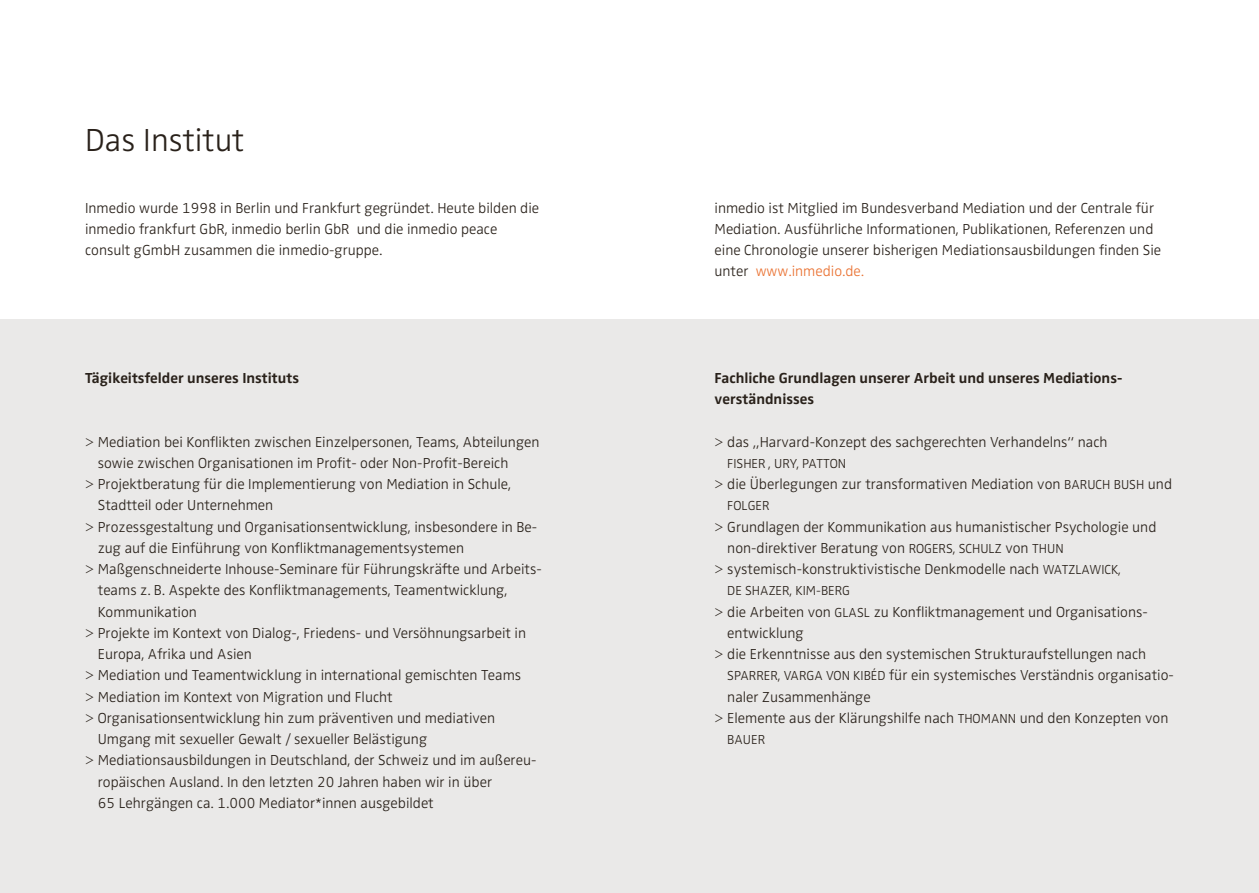
<style>
.page{position:relative;width:1259px;height:893px;background:#fff}
.page>*{position:absolute;margin:0;border:0;box-sizing:border-box;transform-origin:0 0}
.t1{font:33px "Zwo w 2";color:#29211a}
.t2{font:15px/21.3px "Zwo w 2";color:#29211a}
.t3{font:15px/21.3px "Zwo w 6";color:#29211a}
.t4{font:13.5px "Zwo w 2";color:#29211a}
.s1{font-family:"Zwo w 1"}
.s2{color:#ea7232}
.s3{font-size:13.5px}
</style>
<div class="page">
<div style="left:0;top:319px;width:1259px;height:574px;background:#eae9e8"></div>
<h1 class="t1" style="left:85px;top:128px;width:161px">Das Institut</h1>
<p class="t2" style="left:85px;top:198px;width:456px">Inmedio wurde 1998 in Berlin und Frankfurt gegründet. Heute bilden die inmedio frankfurt GbR, inmedio berlin GbR und die inmedio peace consult gGmbH zusammen die inmedio-gruppe.</p>
<p class="t3" style="left:85px;top:368px;width:216px">Tägikeitsfelder unseres Instituts</p>
<p class="t2" style="left:85px;top:432px;width:456px"><span class="s1">&gt;</span> Mediation bei Konflikten zwischen Einzelpersonen, Teams, Abteilungen</p>
<p class="t2" style="left:98px;top:453px;width:412px">sowie zwischen Organisationen im Profit- oder Non-Profit-Bereich</p>
<p class="t2" style="left:85px;top:475px;width:427px"><span class="s1">&gt;</span> Projektberatung für die Implementierung von Mediation in Schule,</p>
<p class="t2" style="left:98px;top:496px;width:177px">Stadtteil oder Unternehmen</p>
<p class="t2" style="left:85px;top:517px;width:454px"><span class="s1">&gt;</span> Prozessgestaltung und Organisationsentwicklung, insbesondere in Be-</p>
<p class="t2" style="left:98px;top:538px;width:368px">zug auf die Einführung von Konfliktmanagementsystemen</p>
<p class="t2" style="left:85px;top:560px;width:458px"><span class="s1">&gt;</span> Maßgenschneiderte Inhouse-Seminare für Führungskräfte und Arbeits-</p>
<p class="t2" style="left:98px;top:581px;width:411px">teams z. B. Aspekte des Konfliktmanagements, Teamentwicklung,</p>
<p class="t2" style="left:98px;top:602px;width:101px">Kommunikation</p>
<p class="t2" style="left:85px;top:623px;width:442px"><span class="s1">&gt;</span> Projekte im Kontext von Dialog-, Friedens- und Versöhnungsarbeit in</p>
<p class="t2" style="left:98px;top:645px;width:156px">Europa, Afrika und Asien</p>
<p class="t2" style="left:85px;top:666px;width:438px"><span class="s1">&gt;</span> Mediation und Teamentwicklung in international gemischten Teams</p>
<p class="t2" style="left:85px;top:687px;width:309px"><span class="s1">&gt;</span> Mediation im Kontext von Migration und Flucht</p>
<p class="t2" style="left:85px;top:708px;width:412px"><span class="s1">&gt;</span> Organisationsentwicklung hin zum präventiven und mediativen</p>
<p class="t2" style="left:98px;top:730px;width:331px">Umgang mit sexueller Gewalt / sexueller Belästigung</p>
<p class="t2" style="left:85px;top:751px;width:453px"><span class="s1">&gt;</span> Mediationsausbildungen in Deutschland, der Schweiz und im außereu-</p>
<p class="t2" style="left:98px;top:772px;width:396px">ropäischen Ausland. In den letzten 20 Jahren haben wir in über</p>
<p class="t2" style="left:98px;top:793px;width:337px">65 Lehrgängen ca. 1.000 Mediator*innen ausgebildet</p>
<p class="t2" style="left:714px;top:198px;width:448px">inmedio ist Mitglied im Bundesverband Mediation und der Centrale für Mediation. Ausführliche Informationen, Publikationen, Referenzen und eine Chronologie unserer bisherigen Mediationsausbildungen finden Sie unter <span class="s2">www.inmedio.de.</span></p>
<p class="t3" style="left:714px;top:368px;width:409px">Fachliche Grundlagen unserer Arbeit und unseres Mediations&shy;verständnisses</p>
<p class="t2" style="left:714px;top:432px;width:394px"><span class="s1">&gt;</span> das „Harvard-Konzept des sachgerechten Verhandelns“ nach</p>
<p class="t4" style="left:727px;top:458px;width:120px">FISHER , URY, PATTON</p>
<p class="t2" style="left:714px;top:475px;width:459px"><span class="s1">&gt;</span> die Überlegungen zur transformativen Mediation von <span class="s3">BARUCH BUSH</span> und</p>
<p class="t4" style="left:727px;top:501px;width:44px">FOLGER</p>
<p class="t2" style="left:714px;top:517px;width:443px"><span class="s1">&gt;</span> Grundlagen der Kommunikation aus humanistischer Psychologie und</p>
<p class="t2" style="left:727px;top:538px;width:338px">non-direktiver Beratung von <span class="s3">ROGERS, SCHULZ</span> von <span class="s3">THUN</span></p>
<p class="t2" style="left:714px;top:560px;width:408px"><span class="s1">&gt;</span> systemisch-konstruktivistische Denkmodelle nach <span class="s3">WATZLAWICK,</span></p>
<p class="t4" style="left:727px;top:586px;width:124px">DE SHAZER, KIM-BERG</p>
<p class="t2" style="left:714px;top:602px;width:435px"><span class="s1">&gt;</span> die Arbeiten von <span class="s3">GLASL</span> zu Konfliktmanagement und Organisations-</p>
<p class="t2" style="left:727px;top:623px;width:78px">entwicklung</p>
<p class="t2" style="left:714px;top:645px;width:433px"><span class="s1">&gt;</span> die Erkenntnisse aus den systemischen Strukturaufstellungen nach</p>
<p class="t2" style="left:727px;top:666px;width:448px"><span class="s3">SPARRER, VARGA VON KIBÉD</span> für ein systemisches Verständnis organisatio-</p>
<p class="t2" style="left:727px;top:687px;width:145px">naler Zusammenhänge</p>
<p class="t2" style="left:714px;top:708px;width:455px"><span class="s1">&gt;</span> Elemente aus der Klärungshilfe nach <span class="s3">THOMANN</span> und den Konzepten von</p>
<p class="t4" style="left:727px;top:735px;width:39px">BAUER</p>
</div>
